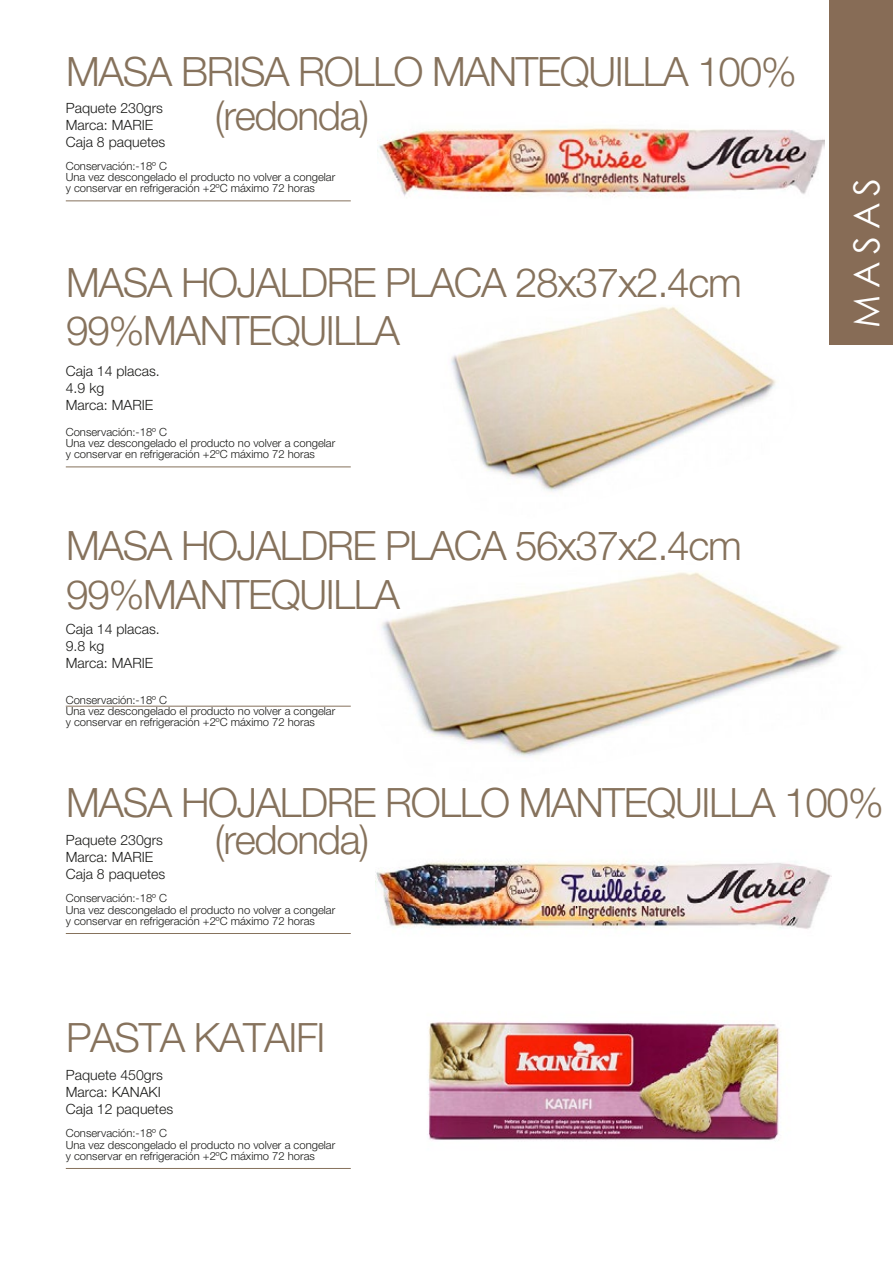
<style>
.page{position:relative;width:893px;height:1263px;background:#fff}
.page>*{position:absolute;margin:0;border:0;box-sizing:border-box;transform-origin:0 0}
.t1{font:300 40.5px/48.6px "Helvetica Neue LT Std";letter-spacing:-.035em;color:#86725c}
.t2{font:35.85px "Century Gothic";letter-spacing:.2em;color:#fff}
.t3{font:300 14.1px/17px "Helvetica Neue LT Std";color:#1b1b19}
.t4{font:300 11.25px/11.2px "Helvetica Neue LT Std";color:#1b1b19}
</style>
<div class="page">
<img style="left:462px;top:404px;width:287px;height:88px">
<img style="left:382px;top:572px;width:461px;height:105px">
<img style="left:378px;top:127px;width:446px;height:277px">
<img style="left:376px;top:677px;width:456px;height:252px">
<hr style="left:66px;top:200px;width:285px;height:1px;background:#86725c">
<hr style="left:66px;top:933px;width:285px;height:1px;background:#86725c">
<hr style="left:66px;top:1168px;width:285px;height:1px;background:#86725c">
<hr style="left:66px;top:466px;width:285px;height:1px;background:#86725c">
<hr style="left:66px;top:706px;width:285px;height:1px;background:#86725c">
<img style="left:428px;top:1022px;width:353px;height:118px">
<div style="left:829px;top:0;width:64px;height:344px;background:#876c56"></div>
<h1 class="t1" style="left:66px;top:47px;width:732px">MASA BRISA ROLLO MANTEQUILLA 100%</h1>
<p class="t3" style="left:66px;top:99px;width:101px">Paquete 230grs<br>Marca: MARIE<br>Caja 8 paquetes</p>
<p class="t4" style="left:66px;top:160px;width:271px">Conservación:-18º C<br>Una vez descongelado el producto no volver a congelar y conservar en refrigeración +2ºC máximo 72 horas</p>
<h1 class="t1" style="left:215px;top:90px;width:156px">(redonda)</h1>
<h1 class="t1" style="left:66px;top:257px;width:677px">MASA HOJALDRE PLACA 28x37x2.4cm<br>99%MANTEQUILLA</h1>
<p class="t3" style="left:66px;top:362px;width:96px">Caja 14 placas.<br>4.9 kg<br>Marca: MARIE</p>
<p class="t4" style="left:66px;top:426px;width:271px">Conservación:-18º C<br>Una vez descongelado el producto no volver a congelar y conservar en refrigeración +2ºC máximo 72 horas</p>
<h1 class="t1" style="left:66px;top:521px;width:677px">MASA HOJALDRE PLACA 56x37x2.4cm<br>99%MANTEQUILLA</h1>
<p class="t3" style="left:66px;top:621px;width:96px">Caja 14 placas.<br>9.8 kg<br>Marca: MARIE</p>
<p class="t4" style="left:66px;top:694px;width:271px">Conservación:-18º C<br>Una vez descongelado el producto no volver a congelar y conservar en refrigeración +2ºC máximo 72 horas</p>
<h2 class="t2" style="left:841px;top:328px;width:152px;rotate:-90deg">MASAS</h2>
<h1 class="t1" style="left:215px;top:784px;width:670px;line-height:36.2px;text-indent:-149px">MASA HOJALDRE ROLLO MANTEQUILLA 100% (redonda)</h1>
<p class="t3" style="left:66px;top:832px;width:101px">Paquete 230grs<br>Marca: MARIE<br>Caja 8 paquetes</p>
<p class="t4" style="left:66px;top:892px;width:271px">Conservación:-18º C<br>Una vez descongelado el producto no volver a congelar y conservar en refrigeración +2ºC máximo 72 horas</p>
<h1 class="t1" style="left:66px;top:1013px;width:261px">PASTA KATAIFI</h1>
<p class="t3" style="left:66px;top:1067px;width:109px">Paquete 450grs<br>Marca: KANAKI<br>Caja 12 paquetes</p>
<p class="t4" style="left:66px;top:1127px;width:271px">Conservación:-18º C<br>Una vez descongelado el producto no volver a congelar y conservar en refrigeración +2ºC máximo 72 horas</p>
</div>
